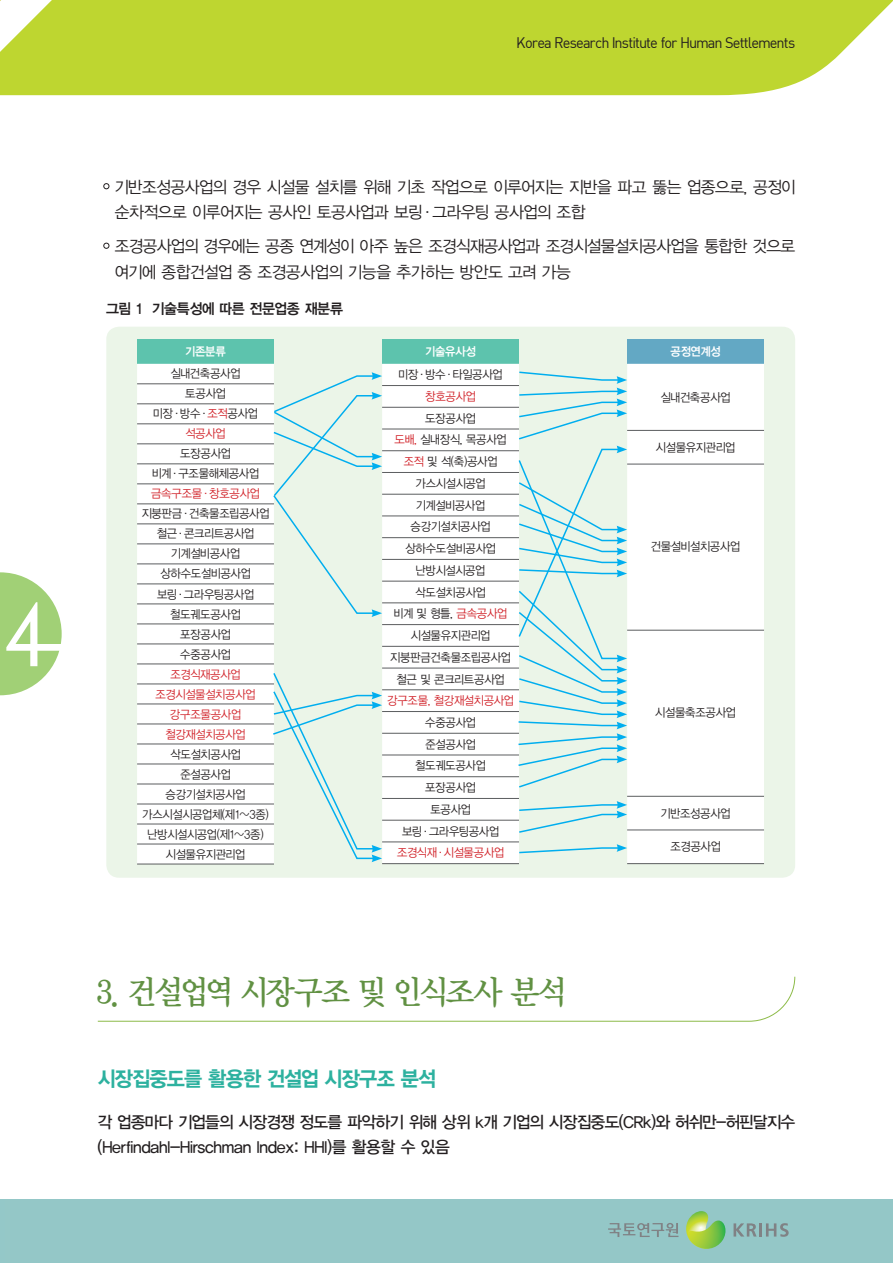
<style>
.page{position:relative;width:893px;height:1263px;background:#fff}
.page>*{position:absolute;margin:0;border:0;box-sizing:border-box;transform-origin:0 0}
.t1{font:33px "YDIY Mj O340";letter-spacing:-.085em;color:#619143;scale:.94 1}
.t2{font:21px "YDIYGO350";letter-spacing:-.035em;color:#2db19f;scale:.94 1}
.t3{font:16.5px/25.5px "YDIYGO320";letter-spacing:-.045em;color:#231f20}
.t4{font:16.5px/25.5px "YDIYGO330";letter-spacing:-.045em;color:#231f20}
.t5{font:15px "Dinreg";letter-spacing:-.06em;color:#231f20}
.t6{font:14.55px "YDIYGO340";letter-spacing:-.03em;color:#231f20}
.나눔-중제목{font:12px "YDIYGO320";letter-spacing:-.025em;color:#231f20;scale:.94 1}
.나눔-중제목-2{font:12px "YDIYGO320";letter-spacing:-.025em;color:#d1232a;scale:.94 1}
.나눔-중제목-3{font:12px "YDIYGO320";letter-spacing:-.045em;color:#231f20;scale:.94 1}
.나눔-중제목-4{font:12px "YDIYGO340";letter-spacing:-.02em;color:#fff;scale:.94 1}
.나눔-중제목-5{font:12px "YDIYGO320";letter-spacing:-.05em;color:#231f20;scale:.94 1}
.s1{color:#d1232a}
</style>
<div class="page">
<div style="left:65px;top:0;width:828px;height:95px;background:#bed630"></div>
<svg style="left:0;top:0;width:65px;height:95px"></svg>
<div style="left:0;top:1199px;width:893px;height:64px;background:#94c7c7"></div>
<svg style="left:734px;top:1223px;width:55px;height:14px"></svg>
<svg style="left:608px;top:1211px;width:118px;height:38px"></svg>
<svg style="left:0;top:572px;width:62px;height:123px"></svg>
<svg style="left:103px;top:183px;width:6px;height:6px"></svg>
<svg style="left:103px;top:243px;width:6px;height:6px"></svg>
<div style="left:106px;top:327px;width:689px;height:551px;background:#ebf5e8;border-radius:13px"></div>
<div style="left:137px;top:339px;width:137px;height:25px;background:#5dc3ad"></div>
<div style="left:137px;top:364px;width:137px;height:500px;background:#fff"></div>
<hr style="left:137px;top:384px;width:137px;height:1px;background:#5b5d5f">
<hr style="left:137px;top:404px;width:137px;height:1px;background:#5b5d5f">
<hr style="left:137px;top:424px;width:137px;height:1px;background:#5b5d5f">
<hr style="left:137px;top:444px;width:137px;height:1px;background:#5b5d5f">
<hr style="left:137px;top:464px;width:137px;height:1px;background:#5b5d5f">
<hr style="left:137px;top:484px;width:137px;height:1px;background:#5b5d5f">
<hr style="left:137px;top:504px;width:137px;height:1px;background:#5b5d5f">
<hr style="left:137px;top:524px;width:137px;height:1px;background:#5b5d5f">
<hr style="left:137px;top:544px;width:137px;height:1px;background:#5b5d5f">
<hr style="left:137px;top:564px;width:137px;height:1px;background:#5b5d5f">
<hr style="left:137px;top:584px;width:137px;height:1px;background:#5b5d5f">
<hr style="left:137px;top:604px;width:137px;height:1px;background:#5b5d5f">
<hr style="left:137px;top:624px;width:137px;height:1px;background:#5b5d5f">
<hr style="left:137px;top:644px;width:137px;height:1px;background:#5b5d5f">
<hr style="left:137px;top:664px;width:137px;height:1px;background:#5b5d5f">
<hr style="left:137px;top:684px;width:137px;height:1px;background:#5b5d5f">
<hr style="left:137px;top:704px;width:137px;height:1px;background:#5b5d5f">
<hr style="left:137px;top:724px;width:137px;height:1px;background:#5b5d5f">
<hr style="left:137px;top:744px;width:137px;height:1px;background:#5b5d5f">
<hr style="left:137px;top:764px;width:137px;height:1px;background:#5b5d5f">
<hr style="left:137px;top:784px;width:137px;height:1px;background:#5b5d5f">
<hr style="left:137px;top:804px;width:137px;height:1px;background:#5b5d5f">
<hr style="left:137px;top:824px;width:137px;height:1px;background:#5b5d5f">
<hr style="left:137px;top:844px;width:137px;height:1px;background:#5b5d5f">
<hr style="left:137px;top:864px;width:137px;height:1px;background:#5b5d5f">
<div style="left:382px;top:339px;width:137px;height:25px;background:#5dc3ad"></div>
<div style="left:382px;top:364px;width:137px;height:499px;background:#fff"></div>
<hr style="left:382px;top:385px;width:137px;height:1px;background:#5b5d5f">
<hr style="left:382px;top:407px;width:137px;height:1px;background:#5b5d5f">
<hr style="left:382px;top:429px;width:137px;height:1px;background:#5b5d5f">
<hr style="left:382px;top:450px;width:137px;height:1px;background:#5b5d5f">
<hr style="left:382px;top:472px;width:137px;height:1px;background:#5b5d5f">
<hr style="left:382px;top:494px;width:137px;height:1px;background:#5b5d5f">
<hr style="left:382px;top:516px;width:137px;height:1px;background:#5b5d5f">
<hr style="left:382px;top:537px;width:137px;height:1px;background:#5b5d5f">
<hr style="left:382px;top:559px;width:137px;height:1px;background:#5b5d5f">
<hr style="left:382px;top:581px;width:137px;height:1px;background:#5b5d5f">
<hr style="left:382px;top:603px;width:137px;height:1px;background:#5b5d5f">
<hr style="left:382px;top:624px;width:137px;height:1px;background:#5b5d5f">
<hr style="left:382px;top:646px;width:137px;height:1px;background:#5b5d5f">
<hr style="left:382px;top:668px;width:137px;height:1px;background:#5b5d5f">
<hr style="left:382px;top:689px;width:137px;height:1px;background:#5b5d5f">
<hr style="left:382px;top:711px;width:137px;height:1px;background:#5b5d5f">
<hr style="left:382px;top:733px;width:137px;height:1px;background:#5b5d5f">
<hr style="left:382px;top:755px;width:137px;height:1px;background:#5b5d5f">
<hr style="left:382px;top:776px;width:137px;height:1px;background:#5b5d5f">
<hr style="left:382px;top:798px;width:137px;height:1px;background:#5b5d5f">
<hr style="left:382px;top:820px;width:137px;height:1px;background:#5b5d5f">
<hr style="left:382px;top:842px;width:137px;height:1px;background:#5b5d5f">
<hr style="left:382px;top:863px;width:137px;height:1px;background:#5b5d5f">
<div style="left:627px;top:339px;width:137px;height:25px;background:#63a8c4"></div>
<div style="left:627px;top:364px;width:137px;height:499px;background:#fff"></div>
<hr style="left:627px;top:430px;width:137px;height:1px;background:#5b5d5f">
<hr style="left:627px;top:464px;width:137px;height:1px;background:#5b5d5f">
<hr style="left:627px;top:630px;width:137px;height:1px;background:#5b5d5f">
<hr style="left:627px;top:796px;width:137px;height:1px;background:#5b5d5f">
<hr style="left:627px;top:830px;width:137px;height:1px;background:#5b5d5f">
<hr style="left:627px;top:863px;width:137px;height:1px;background:#5b5d5f">
<svg style="left:518px;top:844px;width:109px;height:10px"></svg>
<svg style="left:271px;top:671px;width:111px;height:191px"></svg>
<svg style="left:517px;top:801px;width:110px;height:33px"></svg>
<svg style="left:272px;top:372px;width:110px;height:245px"></svg>
<svg style="left:517px;top:371px;width:110px;height:418px"></svg>
<svg style="left:97px;top:976px;width:698px;height:46px"></svg>
<p class="t5" style="left:516px;top:33px;width:280px">Korea Research Institute for Human Settlements</p>
<p class="t3" style="left:115px;top:174px;width:683px">기반조성공사업의 경우 시설물 설치를 위해 기초 작업으로 이루어지는 지반을 파고 뚫는 업종으로, 공정이 순차적으로 이루어지는 공사인 토공사업과 보링·그라우팅 공사업의 조합</p>
<p class="t3" style="left:114px;top:234px;width:682px">조경공사업의 경우에는 공종 연계성이 아주 높은 조경식재공사업과 조경시설물설치공사업을 통합한 것으로 여기에 종합건설업 중 조경공사업의 기능을 추가하는 방안도 고려 가능</p>
<p class="t6" style="left:106px;top:300px;width:238px">그림 1 기술특성에 따른 전문업종 재분류</p>
<p class="나눔-중제목-4" style="left:185px;top:344px;width:45px">기존분류</p>
<p class="나눔-중제목" style="left:171px;top:367px;width:76px">실내건축공사업</p>
<p class="나눔-중제목" style="left:185px;top:387px;width:45px">토공사업</p>
<p class="나눔-중제목" style="left:153px;top:407px;width:113px">미장·방수·<span class="s1">조적</span>공사업</p>
<p class="나눔-중제목-2" style="left:185px;top:427px;width:45px">석공사업</p>
<p class="나눔-중제목" style="left:180px;top:447px;width:56px">도장공사업</p>
<p class="나눔-중제목" style="left:152px;top:467px;width:116px">비계·구조물해체공사업</p>
<p class="나눔-중제목-2" style="left:151px;top:487px;width:118px">금속구조물·창호공사업</p>
<p class="나눔-중제목" style="left:142px;top:507px;width:138px">지붕판금·건축물조립공사업</p>
<p class="나눔-중제목" style="left:157px;top:527px;width:106px">철근·콘크리트공사업</p>
<p class="나눔-중제목-5" style="left:171px;top:547px;width:75px">기계설비공사업</p>
<p class="나눔-중제목" style="left:160px;top:567px;width:98px">상하수도설비공사업</p>
<p class="나눔-중제목-3" style="left:157px;top:587px;width:105px">보링·그라우팅공사업</p>
<p class="나눔-중제목" style="left:170px;top:607px;width:77px">철도궤도공사업</p>
<p class="나눔-중제목" style="left:180px;top:627px;width:56px">포장공사업</p>
<p class="나눔-중제목" style="left:180px;top:647px;width:56px">수중공사업</p>
<p class="나눔-중제목-2" style="left:171px;top:667px;width:76px">조경식재공사업</p>
<p class="나눔-중제목-2" style="left:156px;top:687px;width:108px">조경시설물설치공사업</p>
<p class="나눔-중제목-2" style="left:170px;top:707px;width:77px">강구조물공사업</p>
<p class="나눔-중제목-2" style="left:165px;top:727px;width:87px">철강재설치공사업</p>
<p class="나눔-중제목" style="left:170px;top:747px;width:77px">삭도설치공사업</p>
<p class="나눔-중제목" style="left:180px;top:767px;width:55px">준설공사업</p>
<p class="나눔-중제목" style="left:166px;top:787px;width:87px">승강기설치공사업</p>
<p class="나눔-중제목" style="left:142px;top:807px;width:136px">가스시설시공업체(제1~3종)</p>
<p class="나눔-중제목" style="left:147px;top:827px;width:125px">난방시설시공업(제1~3종)</p>
<p class="나눔-중제목-3" style="left:166px;top:847px;width:86px">시설물유지관리업</p>
<p class="나눔-중제목-4" style="left:425px;top:344px;width:56px">기술유사성</p>
<p class="나눔-중제목" style="left:398px;top:368px;width:113px">미장·방수·타일공사업</p>
<p class="나눔-중제목-2" style="left:425px;top:390px;width:56px">창호공사업</p>
<p class="나눔-중제목" style="left:425px;top:412px;width:56px">도장공사업</p>
<p class="나눔-중제목" style="left:395px;top:433px;width:121px"><span class="s1">도배,</span> 실내장식, 목공사업</p>
<p class="나눔-중제목" style="left:404px;top:455px;width:102px"><span class="s1">조적</span> 및 석(축)공사업</p>
<p class="나눔-중제목" style="left:415px;top:477px;width:76px">가스시설시공업</p>
<p class="나눔-중제목-5" style="left:416px;top:498px;width:75px">기계설비공사업</p>
<p class="나눔-중제목" style="left:411px;top:520px;width:87px">승강기설치공사업</p>
<p class="나눔-중제목" style="left:405px;top:542px;width:98px">상하수도설비공사업</p>
<p class="나눔-중제목" style="left:416px;top:564px;width:76px">난방시설시공업</p>
<p class="나눔-중제목" style="left:415px;top:585px;width:77px">삭도설치공사업</p>
<p class="나눔-중제목" style="left:394px;top:607px;width:123px">비계 및 형틀, <span class="s1">금속공사업</span></p>
<p class="나눔-중제목-3" style="left:411px;top:629px;width:86px">시설물유지관리업</p>
<p class="나눔-중제목" style="left:390px;top:651px;width:130px">지붕판금건축물조립공사업</p>
<p class="나눔-중제목" style="left:397px;top:672px;width:117px">철근 및 콘크리트공사업</p>
<p class="나눔-중제목-2" style="left:387px;top:694px;width:137px">강구조물, 철강재설치공사업</p>
<p class="나눔-중제목" style="left:425px;top:716px;width:56px">수중공사업</p>
<p class="나눔-중제목" style="left:425px;top:737px;width:55px">준설공사업</p>
<p class="나눔-중제목" style="left:415px;top:759px;width:77px">철도궤도공사업</p>
<p class="나눔-중제목" style="left:425px;top:781px;width:56px">포장공사업</p>
<p class="나눔-중제목" style="left:430px;top:803px;width:45px">토공사업</p>
<p class="나눔-중제목-3" style="left:402px;top:824px;width:105px">보링·그라우팅공사업</p>
<p class="나눔-중제목-2" style="left:397px;top:846px;width:116px">조경식재·시설물공사업</p>
<p class="t1" style="left:96px;top:975px;width:503px">3. 건설업역 시장구조 및 인식조사 분석</p>
<p class="t2" style="left:98px;top:1068px;width:362px">시장집중도를 활용한 건설업 시장구조 분석</p>
<p class="나눔-중제목-4" style="left:671px;top:344px;width:55px">공정연계성</p>
<p class="나눔-중제목" style="left:661px;top:391px;width:76px">실내건축공사업</p>
<p class="나눔-중제목-3" style="left:656px;top:441px;width:86px">시설물유지관리업</p>
<p class="나눔-중제목" style="left:651px;top:540px;width:97px">건물설비설치공사업</p>
<p class="나눔-중제목" style="left:655px;top:706px;width:88px">시설물축조공사업</p>
<p class="나눔-중제목" style="left:660px;top:806px;width:76px">기반조성공사업</p>
<p class="나눔-중제목" style="left:670px;top:840px;width:55px">조경공사업</p>
<p class="t4" style="left:98px;top:1109px;width:699px">각 업종마다 기업들의 시장경쟁 정도를 파악하기 위해 상위 k개 기업의 시장집중도(CRk)와 허쉬만-허핀달지수 (Herfindahl-Hirschman Index: HHI)를 활용할 수 있음</p>
</div>
